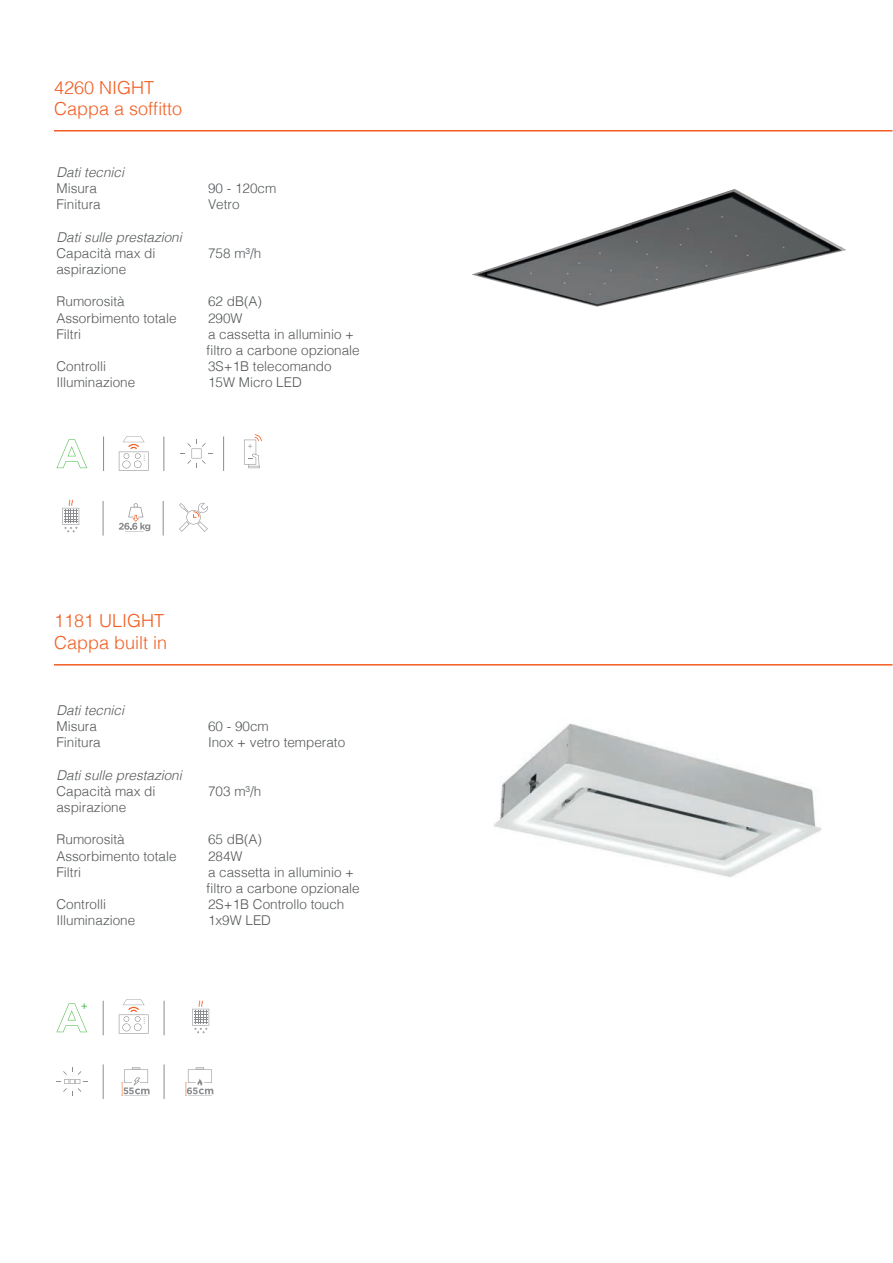
<style>
.page{position:relative;width:893px;height:1263px;background:#fff}
.page>*{position:absolute;margin:0;border:0;box-sizing:border-box;transform-origin:0 0}
.t1{font:300 18px/21.6px "Helvetica";color:#f25d21}
.t2{font:300 13.5px/16.2px "Helvetica";color:#545759}
.t3{font:italic 300 13.5px "Helvetica";color:#545759}
</style>
<div class="page">
<img style="left:472px;top:189px;width:373px;height:118px">
<img style="left:494px;top:723px;width:328px;height:154px">
<svg style="left:244px;top:434px;width:18px;height:34px"></svg>
<svg style="left:179px;top:502px;width:29px;height:30px"></svg>
<svg style="left:181px;top:440px;width:31px;height:27px"></svg>
<svg style="left:56px;top:439px;width:31px;height:29px"></svg>
<svg style="left:119px;top:503px;width:31px;height:29px"></svg>
<svg style="left:192px;top:1000px;width:17px;height:33px"></svg>
<svg style="left:121px;top:1067px;width:29px;height:29px"></svg>
<svg style="left:185px;top:1067px;width:28px;height:29px"></svg>
<svg style="left:56px;top:1068px;width:32px;height:27px"></svg>
<svg style="left:56px;top:1003px;width:31px;height:29px"></svg>
<hr style="left:54px;top:130px;width:838px;height:1px;background:#f25d21">
<hr style="left:54px;top:664px;width:838px;height:1px;background:#f25d21">
<hr style="left:103px;top:436px;width:1px;height:35px;background:#8a8c8f">
<hr style="left:164px;top:436px;width:1px;height:35px;background:#8a8c8f">
<hr style="left:223px;top:436px;width:1px;height:35px;background:#8a8c8f">
<hr style="left:103px;top:501px;width:1px;height:34px;background:#8a8c8f">
<hr style="left:163px;top:501px;width:1px;height:34px;background:#8a8c8f">
<hr style="left:103px;top:1001px;width:1px;height:34px;background:#8a8c8f">
<hr style="left:103px;top:1064px;width:1px;height:35px;background:#8a8c8f">
<hr style="left:164px;top:1001px;width:1px;height:34px;background:#8a8c8f">
<hr style="left:164px;top:1064px;width:1px;height:35px;background:#8a8c8f">
<svg style="left:62px;top:500px;width:17px;height:32px"></svg>
<svg style="left:119px;top:436px;width:30px;height:35px"></svg>
<svg style="left:119px;top:999px;width:30px;height:35px"></svg>
<h1 class="t1" style="left:54px;top:75px;width:130px">4260 NIGHT<br>Cappa a soffitto</h1>
<p class="t3" style="left:56px;top:161px;width:69px">Dati tecnici</p>
<p class="t2" style="left:56px;top:179px;width:42px">Misura</p>
<p class="t2" style="left:208px;top:179px;width:70px">90 - 120cm</p>
<p class="t2" style="left:56px;top:195px;width:46px">Finitura</p>
<p class="t2" style="left:208px;top:195px;width:33px">Vetro</p>
<p class="t3" style="left:56px;top:225px;width:127px">Dati sulle prestazioni</p>
<p class="t2" style="left:56px;top:244px;width:101px">Capacità max di</p>
<p class="t2" style="left:208px;top:244px;width:55px">758 m³/h</p>
<p class="t2" style="left:56px;top:260px;width:71px">aspirazione</p>
<p class="t2" style="left:56px;top:293px;width:70px">Rumorosità</p>
<p class="t2" style="left:208px;top:293px;width:56px">62 dB(A)</p>
<p class="t2" style="left:56px;top:309px;width:122px">Assorbimento totale</p>
<p class="t2" style="left:208px;top:309px;width:36px">290W</p>
<p class="t2" style="left:56px;top:325px;width:26px">Filtri</p>
<p class="t2" style="left:207px;top:325px;width:155px">a cassetta in alluminio + filtro a carbone opzionale</p>
<p class="t2" style="left:56px;top:357px;width:51px">Controlli</p>
<p class="t2" style="left:208px;top:357px;width:125px">3S+1B telecomando</p>
<p class="t2" style="left:56px;top:374px;width:80px">Illuminazione</p>
<p class="t2" style="left:208px;top:374px;width:95px">15W Micro LED</p>
<h1 class="t1" style="left:54px;top:609px;width:115px">1181 ULIGHT<br>Cappa built in</h1>
<p class="t3" style="left:56px;top:698px;width:69px">Dati tecnici</p>
<p class="t2" style="left:56px;top:717px;width:42px">Misura</p>
<p class="t2" style="left:208px;top:717px;width:62px">60 - 90cm</p>
<p class="t2" style="left:56px;top:733px;width:46px">Finitura</p>
<p class="t2" style="left:208px;top:733px;width:139px">Inox + vetro temperato</p>
<p class="t3" style="left:56px;top:763px;width:127px">Dati sulle prestazioni</p>
<p class="t2" style="left:56px;top:782px;width:101px">Capacità max di</p>
<p class="t2" style="left:208px;top:782px;width:55px">703 m³/h</p>
<p class="t2" style="left:56px;top:798px;width:71px">aspirazione</p>
<p class="t2" style="left:56px;top:830px;width:70px">Rumorosità</p>
<p class="t2" style="left:208px;top:830px;width:56px">65 dB(A)</p>
<p class="t2" style="left:56px;top:847px;width:122px">Assorbimento totale</p>
<p class="t2" style="left:208px;top:847px;width:36px">284W</p>
<p class="t2" style="left:56px;top:863px;width:26px">Filtri</p>
<p class="t2" style="left:207px;top:863px;width:155px">a cassetta in alluminio + filtro a carbone opzionale</p>
<p class="t2" style="left:56px;top:895px;width:51px">Controlli</p>
<p class="t2" style="left:208px;top:895px;width:138px">2S+1B Controllo touch</p>
<p class="t2" style="left:56px;top:911px;width:80px">Illuminazione</p>
<p class="t2" style="left:208px;top:911px;width:65px">1x9W LED</p>
</div>
